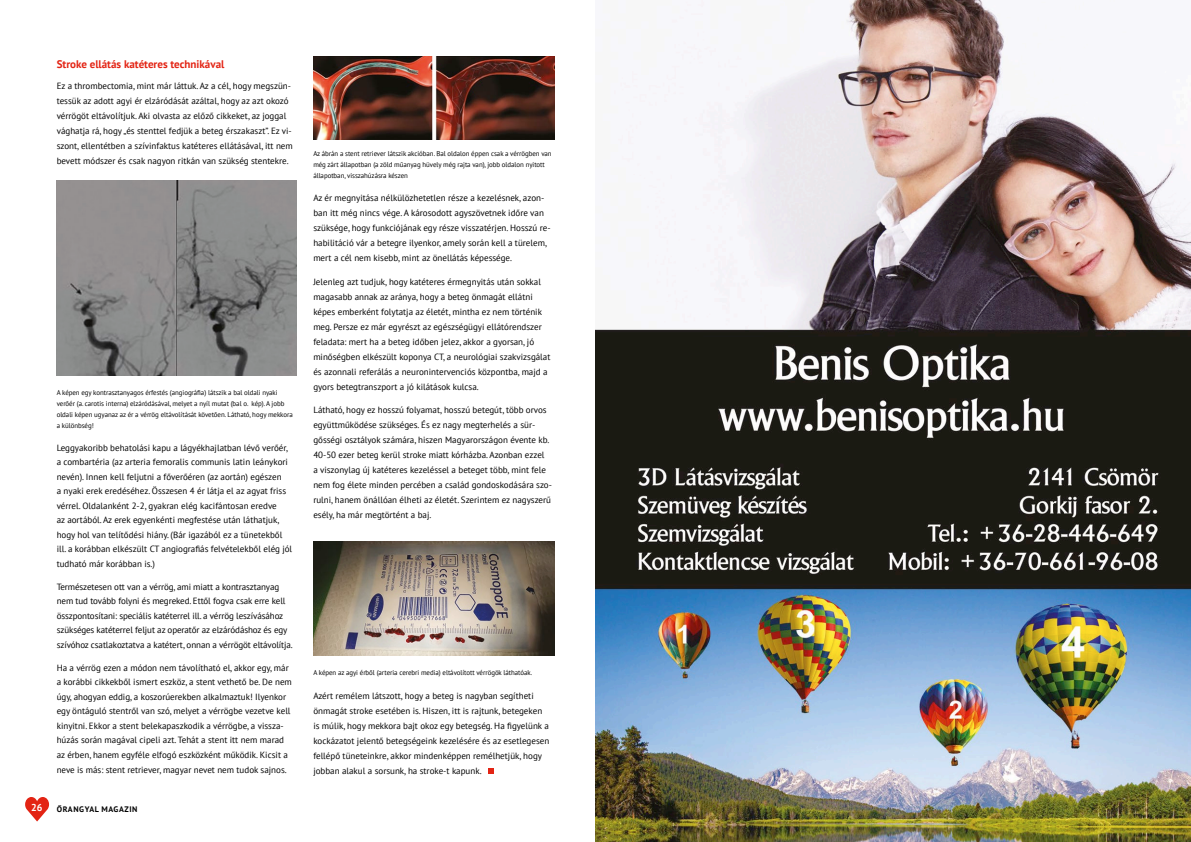
<style>
.page{position:relative;width:1191px;height:842px;background:#fff}
.page>*{position:absolute;margin:0;border:0;box-sizing:border-box;transform-origin:0 0}
.cim_3__piros{font:700 11px "PT Sans";color:#e32414}
.t1{font:700 10px "PT Sans";color:#fff}
.Lead{font:9px/15px "PT Sans";color:#000}
.t2{font:700 8px "PT Sans";letter-spacing:.08em;color:#000}
.kepalairas{font:7px/11px "PT Sans";letter-spacing:-.005em;color:#000}
</style>
<div class="page">
<svg style="left:25px;top:797px;width:24px;height:24px"></svg>
<svg style="left:488px;top:768px;width:5px;height:6px"></svg>
<img style="left:595px;top:0;width:596px;height:842px">
<img style="left:56px;top:180px;width:241px;height:196px">
<img style="left:313px;top:57px;width:241px;height:82px">
<img style="left:313px;top:541px;width:241px;height:114px">
<p class="cim_3__piros" style="left:57px;top:57px;width:169px">Stroke ellátás katéteres technikával</p>
<p class="Lead" style="left:57px;top:78px;width:238px">Ez a thrombectomia, mint már láttuk. Az a cél, hogy megszün&shy;tessük az adott agyi ér elzáródását azáltal, hogy az azt okozó vérrögöt eltávolítjuk. Aki olvasta az előző cikkeket, az joggal vághatja rá, hogy „és stenttel fedjük a beteg érszakaszt”. Ez vi&shy;szont, ellentétben a szívinfaktus katéteres ellátásával, itt nem bevett módszer és csak nagyon ritkán van szükség stentekre.</p>
<p class="kepalairas" style="left:57px;top:386px;width:238px">A képen egy kontrasztanyagos érfestés (angiográfia) látszik a bal oldali nyaki verőér (a. carotis interna) elzáródásával, melyet a nyíl mutat (bal o. kép). A jobb oldali képen ugyanaz az ér a vérrög eltávolítását követően. Látható, hogy mekkora a különbség!</p>
<p class="Lead" style="left:57px;top:440px;width:237px;line-height:14.5px">Leggyakoribb behatolási kapu a lágyékhajlatban lévő verőér, a combartéria (az arteria femoralis communis latin leánykori nevén). Innen kell feljutni a főverőéren (az aortán) egészen<br>a nyaki erek eredéséhez. Összesen 4 ér látja el az agyat friss vérrel. Oldalanként 2-2, gyakran elég kacifántosan eredve<br>az aortából. Az erek egyenkénti megfestése után láthatjuk, hogy hol van telítődési hiány. (Bár igazából ez a tünetekből ill. a korábban elkészült CT angiografiás felvételekből elég jól tudható már korábban is.)</p>
<p class="Lead" style="left:57px;top:579px;width:238px;line-height:14.5px">Természetesen ott van a vérrög, ami miatt a kontrasztanyag nem tud tovább folyni és megreked. Ettől fogva csak erre kell összpontosítani: speciális katéterrel ill. a vérrög leszívásához szükséges katéterrel feljut az operatőr az elzáródáshoz és egy szívóhoz csatlakoztatva a katétert, onnan a vérrögöt eltávolítja.</p>
<p class="Lead" style="left:57px;top:660px;width:237px;line-height:14.6px">Ha a vérrög ezen a módon nem távolítható el, akkor egy, már a korábbi cikkekből ismert eszköz, a stent vethető be. De nem úgy, ahogyan eddig, a koszorúerekben alkalmaztuk! Ilyenkor egy öntáguló stentről van szó, melyet a vérrögbe vezetve kell kinyitni. Ekkor a stent belekapaszkodik a vérrögbe, a vissza&shy;húzás során magával cipeli azt. Tehát a stent itt nem marad az érben, hanem egyféle elfogó eszközként működik. Kicsit a neve is más: stent retriever, magyar nevet nem tudok sajnos.</p>
<p class="t1" style="left:31px;top:801px;width:13px">26</p>
<p class="t2" style="left:57px;top:804px;width:82px">ŐRANGYAL MAGAZIN</p>
<p class="kepalairas" style="left:313px;top:148px;width:240px">Az ábrán a stent retriever látszik akcióban. Bal oldalon éppen csak a vérrögben van még zárt állapotban (a zöld műanyag hüvely még rajta van), jobb oldalon nyitott állapotban, visszahúzásra készen</p>
<p class="Lead" style="left:313px;top:191px;width:239px">Az ér megnyitása nélkülözhetetlen része a kezelésnek, azon&shy;ban itt még nincs vége. A károsodott agyszövetnek időre van szüksége, hogy funkciójának egy része visszatérjen. Hosszú re&shy;habilitáció vár a betegre ilyenkor, amely során kell a türelem, mert a cél nem kisebb, mint az önellátás képessége.</p>
<p class="Lead" style="left:313px;top:274px;width:239px">Jelenleg azt tudjuk, hogy katéteres érmegnyitás után sokkal magasabb annak az aránya, hogy a beteg önmagát ellátni képes emberként folytatja az életét, mintha ez nem történik meg. Persze ez már egyrészt az egészségügyi ellátórendszer feladata: mert ha a beteg időben jelez, akkor a gyorsan, jó minőségben elkészült koponya CT, a neurológiai szakvizsgálat és azonnali referálás a neuronintervenciós központba, majd a gyors betegtranszport a jó kilátások kulcsa.</p>
<p class="Lead" style="left:313px;top:403px;width:240px">Látható, hogy ez hosszú folyamat, hosszú betegút, több orvos együttműködése szükséges. És ez nagy megterhelés a sür&shy;gősségi osztályok számára, hiszen Magyarországon évente kb.<br>40-50 ezer beteg kerül stroke miatt kórházba. Azonban ezzel<br>a viszonylag új katéteres kezeléssel a beteget több, mint fele nem fog élete minden percében a család gondoskodására szo&shy;rulni, hanem önállóan élheti az életét. Szerintem ez nagyszerű esély, ha már megtörtént a baj.</p>
<p class="kepalairas" style="left:313px;top:667px;width:220px">A képen az agyi érből (arteria cerebri media) eltávolított vérrögök láthatóak.</p>
<p class="Lead" style="left:313px;top:688px;width:237px">Azért remélem látszott, hogy a beteg is nagyban segítheti önmagát stroke esetében is. Hiszen, itt is rajtunk, betegeken is múlik, hogy mekkora bajt okoz egy betegség. Ha figyelünk a kockázatot jelentő betegségeink kezelésére és az esetlegesen fellépő tüneteinkre, akkor mindenképpen remélhetjük, hogy jobban alakul a sorsunk, ha stroke-t kapunk.</p>
</div>
